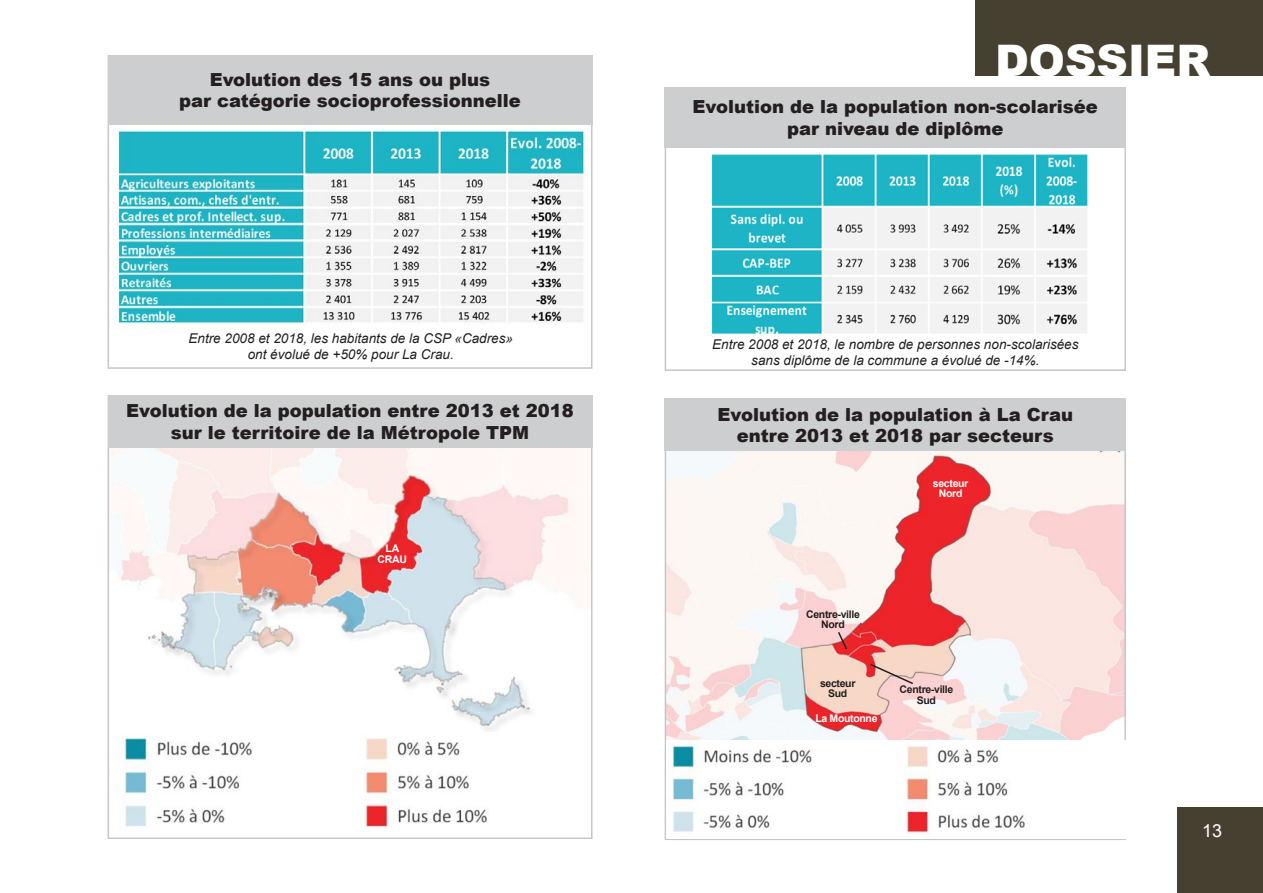
<style>
.page{position:relative;width:1263px;height:893px;background:#fff}
.page>*{position:absolute;margin:0;border:0;box-sizing:border-box;transform-origin:0 0}
.t1{font:900 43.5px "Arial";color:#fff}
.t2{font:900 18px/21.6px "Arial";color:#231f20;text-align:center}
.t3{font:18px "Arial";color:#fff}
.t4{font:italic 13.5px/16.2px "Arial";color:#231f20;text-align:center}
.t5{font:700 10.5px/10.5px "Arial";letter-spacing:-.03em;color:#231f20;text-align:center}
.t6{font:700 10.5px/10.5px "Arial";letter-spacing:-.03em;color:#fff;text-align:center}
</style>
<div class="page">
<div style="left:1177px;top:807px;width:86px;height:86px;background:#464031"></div>
<div style="left:975px;top:0;width:288px;height:76px;background:#464031"></div>
<img style="left:111px;top:448px;width:478px;height:283px">
<img style="left:668px;top:451px;width:455px;height:289px">
<img style="left:118px;top:125px;width:467px;height:199px">
<img style="left:711px;top:154px;width:377px;height:180px">
<div style="left:665px;top:87px;width:461px;height:284px;border:2px solid #c5c6c8"></div>
<div style="left:108px;top:395px;width:484px;height:53px;background:#cdced0"></div>
<div style="left:665px;top:399px;width:461px;height:52px;background:#cdced0"></div>
<div style="left:665px;top:87px;width:461px;height:61px;background:#cdced0"></div>
<div style="left:108px;top:55px;width:484px;height:70px;background:#cdced0"></div>
<img style="left:124px;top:737px;width:363px;height:90px">
<img style="left:672px;top:745px;width:353px;height:88px">
<svg style="left:868px;top:662px;width:47px;height:23px"></svg>
<svg style="left:837px;top:630px;width:11px;height:21px"></svg>
<p class="t2" style="left:179px;top:68px;width:343px">Evolution des 15 ans ou plus<br>par catégorie socioprofessionnelle</p>
<h1 class="t1" style="left:995px;top:29px;width:217px">DOSSIER</h1>
<p class="t2" style="left:693px;top:95px;width:407px">Evolution de la population non-scolarisée par niveau de diplôme</p>
<p class="t4" style="left:189px;top:330px;width:326px">Entre 2008 et 2018, les habitants de la CSP «Cadres» ont évolué de +50% pour La Crau.</p>
<p class="t4" style="left:712px;top:336px;width:368px">Entre 2008 et 2018, le nombre de personnes non-scolarisées sans diplôme de la commune a évolué de -14%.</p>
<p class="t2" style="left:126px;top:399px;width:449px">Evolution de la population entre 2013 et 2018 sur le territoire de la Métropole TPM</p>
<p class="t2" style="left:717px;top:403px;width:357px">Evolution de la population à La Crau entre 2013 et 2018 par secteurs</p>
<p class="t6" style="left:378px;top:543px;width:31px">LA<br>CRAU</p>
<p class="t6" style="left:933px;top:478px;width:37px">secteur<br>Nord</p>
<p class="t5" style="left:806px;top:609px;width:55px">Centre-ville<br>Nord</p>
<p class="t5" style="left:820px;top:678px;width:37px">secteur<br>Sud</p>
<p class="t6" style="left:815px;top:714px;width:64px">La Moutonne</p>
<p class="t5" style="left:899px;top:685px;width:55px">Centre-ville<br>Sud</p>
<p class="t3" style="left:1202px;top:819px;width:22px">13</p>
</div>
